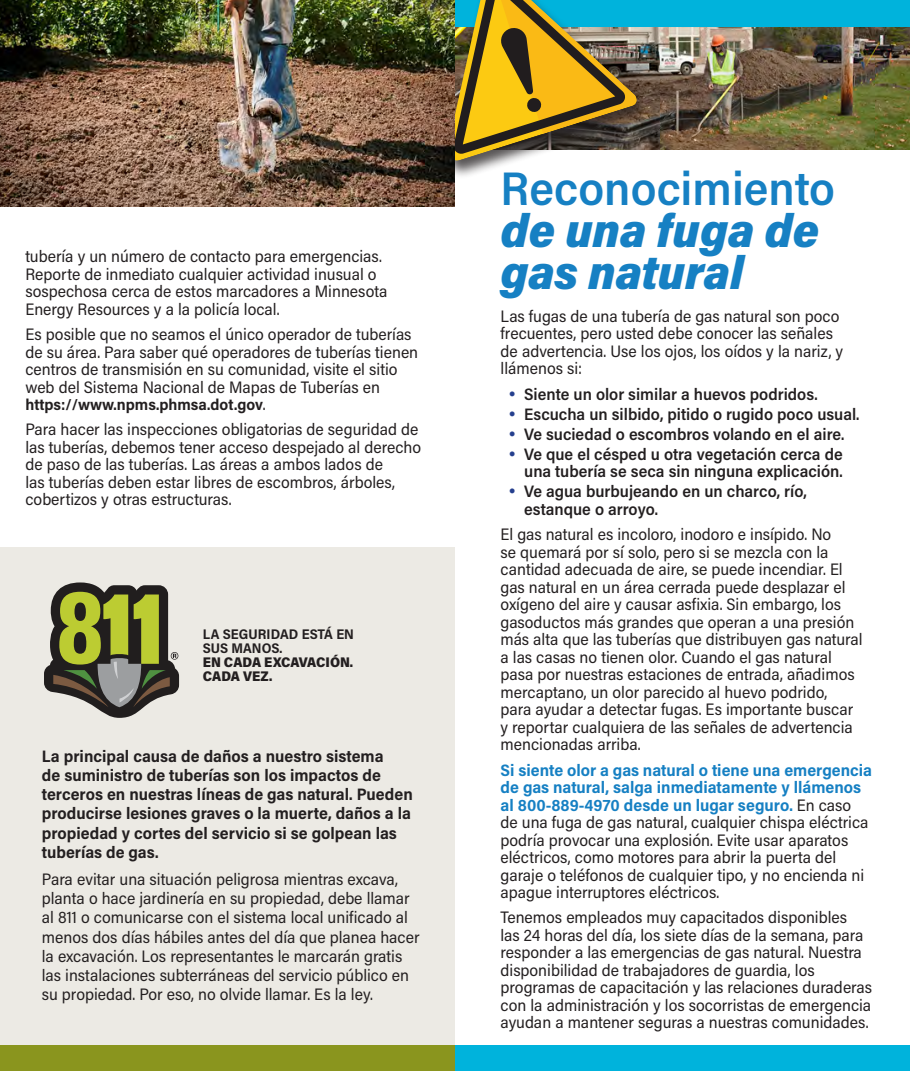
<style>
.page{position:relative;width:910px;height:1071px;background:#fff}
.page>*{position:absolute;margin:0;border:0;box-sizing:border-box;transform-origin:0 0}
.t1{font:italic 900 47.25px/42px "Acumin Pro Semi Cond";letter-spacing:-.005em;color:#1680c3}
.t2{font:16.62px/17.5px "Acumin Pro Semi Cond";color:#231f20}
.t3{font:700 16.62px/19.2px "Acumin Pro Semi Cond";color:#231f20}
.t4{font:600 16.62px/19.9px "Acumin Pro Semi Cond";color:#231f20}
.t5{font:700 15.75px "Acumin Pro Semi Cond";color:#231f20}
.t6{font:700 14px/14px "Acumin Pro Semi Cond";color:#231f20}
.s1{font-weight:400;font-size:16.62px}
.s2{font-weight:900}
.s3{font-weight:600;font-style:normal}
.s4{font-weight:600}
.s5{font-weight:700;color:#1680c3}
</style>
<div class="page">
<img style="left:0;top:0;width:455px;height:207px">
<div style="left:0;top:548px;width:455px;height:523px;background:#eceae4"></div>
<div style="left:0;top:1045px;width:455px;height:26px;background:#8a951e"></div>
<svg style="left:44px;top:582px;width:135px;height:136px"></svg>
<img style="left:651px;top:27px;width:259px;height:123px">
<div style="left:455px;top:0;width:455px;height:27px;background:#00b3dc"></div>
<div style="left:455px;top:1045px;width:455px;height:26px;background:#00b3dc"></div>
<div style="left:455px;top:0;width:196px;height:180px;background:#231f20;opacity:.75"></div>
<img style="left:448px;top:0;width:190px;height:162px">
<p class="t2" style="left:25px;top:247px;width:364px">tubería y un número de contacto para emergencias.<br>Reporte de inmediato cualquier actividad inusual o sospechosa cerca de estos marcadores a Minnesota Energy Resources y a la policía local.</p>
<p class="t2" style="left:25px;top:325px;width:394px">Es posible que no seamos el único operador de tuberías de su área. Para saber qué operadores de tuberías tienen centros de transmisión en su comunidad, visite el sitio web del Sistema Nacional de Mapas de Tuberías en</p>
<p class="t5" style="left:25px;top:393px;width:242px">https://www.npms.phmsa.dot.gov<span class="s1">.</span></p>
<p class="t2" style="left:25px;top:420px;width:397px">Para hacer las inspecciones obligatorias de seguridad de las tuberías, debemos tener acceso despejado al derecho de paso de las tuberías. Las áreas a ambos lados de<br>las tuberías deben estar libres de escombros, árboles, cobertizos y otras estructuras.</p>
<p class="t6" style="left:203px;top:626px;width:153px">LA SEGURIDAD ESTÁ EN<br>SUS MANOS.<br><span class="s2">EN CADA EXCAVACIÓN.<br>CADA VEZ.</span></p>
<p class="t3" style="left:42px;top:745px;width:373px">La principal causa de daños a nuestro sistema<br>de suministro de tuberías son los impactos de terceros en nuestras líneas de gas natural. Pueden producirse lesiones graves o la muerte, daños a la propiedad y cortes del servicio si se golpean las tuberías de gas.</p>
<p class="t2" style="left:42px;top:869px;width:379px;line-height:19.2px">Para evitar una situación peligrosa mientras excava, planta o hace jardinería en su propiedad, debe llamar al 811 o comunicarse con el sistema local unificado al menos dos días hábiles antes del día que planea hacer la excavación. Los representantes le marcarán gratis las instalaciones subterráneas del servicio público en su propiedad. Por eso, no olvide llamar. Es la ley.</p>
<p class="t1" style="left:501px;top:165px;width:336px"><span class="s3">Reconocimiento </span>de una fuga de gas natural</p>
<p class="t2" style="left:501px;top:307px;width:344px">Las fugas de una tubería de gas natural son poco frecuentes, pero usted debe conocer las señales de advertencia. Use los ojos, los oídos y la nariz, y llámenos si:</p>
<p class="t4" style="left:524px;top:383px;width:337px">Siente un olor similar a huevos podridos.<br>Escucha un silbido, pitido o rugido poco usual.<br>Ve suciedad o escombros volando en el aire.<br>Ve que el césped u otra vegetación cerca de</p>
<p class="t4" style="left:524px;top:461px;width:320px">una tubería se seca sin ninguna explicación.<br>Ve agua burbujeando en un charco, río,</p>
<p class="t2" style="left:501px;top:496px;width:332px;line-height:25.4px;text-indent:24px"><span class="s4">estanque o arroyo.<br></span>El gas natural es incoloro, inodoro e insípido. No</p>
<p class="t2" style="left:501px;top:543px;width:364px">se quemará por sí solo, pero si se mezcla con la cantidad adecuada de aire, se puede incendiar. El gas natural en un área cerrada puede desplazar el oxígeno del aire y causar asfixia. Sin embargo, los gasoductos más grandes que operan a una presión más alta que las tuberías que distribuyen gas natural a las casas no tienen olor. Cuando el gas natural pasa por nuestras estaciones de entrada, añadimos mercaptano, un olor parecido al huevo podrido,<br>para ayudar a detectar fugas. Es importante buscar y reportar cualquiera de las señales de advertencia mencionadas arriba.</p>
<p class="t2" style="left:501px;top:760px;width:373px"><span class="s5">Si siente olor a gas natural o tiene una emergencia de gas natural, salga inmediatamente y llámenos al 800-889-4970 desde un lugar seguro.</span> En caso de una fuga de gas natural, cualquier chispa eléctrica podría provocar una explosión. Evite usar aparatos eléctricos, como motores para abrir la puerta del garaje o teléfonos de cualquier tipo, y no encienda ni apague interruptores eléctricos.</p>
<p class="t2" style="left:501px;top:908px;width:373px">Tenemos empleados muy capacitados disponibles<br>las 24 horas del día, los siete días de la semana, para responder a las emergencias de gas natural. Nuestra disponibilidad de trabajadores de guardia, los programas de capacitación y las relaciones duraderas con la administración y los socorristas de emergencia ayudan a mantener seguras a nuestras comunidades.</p>
</div>
